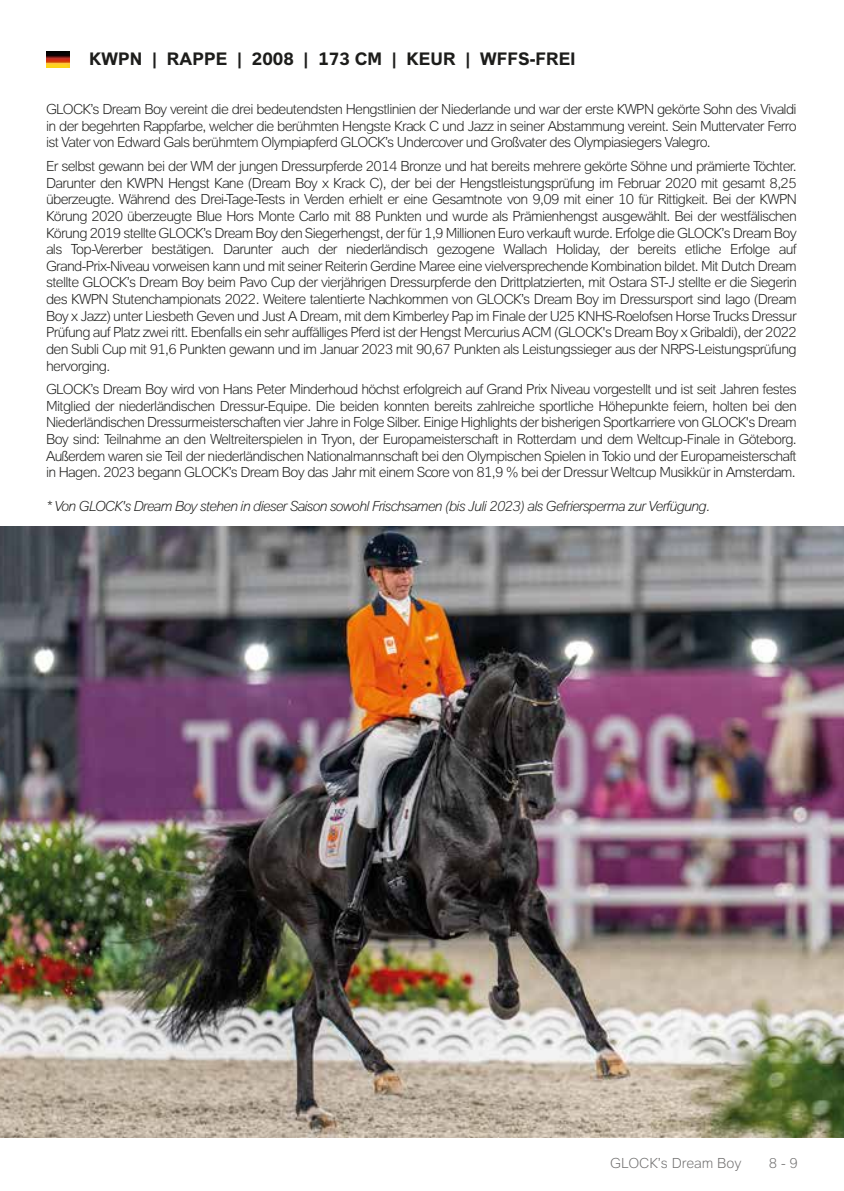
<style>
.page{position:relative;width:844px;height:1191px;background:#fff}
.page>*{position:absolute;margin:0;border:0;box-sizing:border-box;transform-origin:0 0}
.t1{font:700 17.5px "GLOCK Sans";color:#1d1d1b}
.t2{font:300 14px/16.6px "GLOCK Sans";letter-spacing:-.05em;color:#1d1d1b;text-align:justify}
.t3{font:italic 300 14px "GLOCK Sans";letter-spacing:-.05em;color:#1d1d1b}
.t4{font:300 14px "GLOCK Sans";color:#706f6f}
</style>
<div class="page">
<img style="left:0;top:526px;width:843px;height:612px">
<img style="left:46px;top:51px;width:24px;height:16px">
<p class="t1" style="left:89px;top:49px;width:487px">KWPN | RAPPE | 2008 | 173 CM | KEUR | WFFS-FREI</p>
<p class="t2" style="left:46px;top:101px;width:752px">GLOCK’s Dream Boy vereint die drei bedeutendsten Hengstlinien der Niederlande und war der erste KWPN gekörte Sohn des Vivaldi in der begehrten Rappfarbe, welcher die berühmten Hengste Krack C und Jazz in seiner Abstammung vereint. Sein Muttervater Ferro ist Vater von Edward Gals berühmtem Olympiapferd GLOCK’s Undercover und Großvater des Olympiasiegers Valegro.</p>
<p class="t2" style="left:46px;top:158px;width:752px">Er selbst gewann bei der WM der jungen Dressurpferde 2014 Bronze und hat bereits mehrere gekörte Söhne und prämierte Töchter.<br>Darunter den KWPN Hengst Kane (Dream Boy x Krack C), der bei der Hengstleistungsprüfung im Februar 2020 mit gesamt 8,25 überzeugte. Während des Drei-Tage-Tests in Verden erhielt er eine Gesamtnote von 9,09 mit einer 10 für Rittigkeit. Bei der KWPN Körung 2020 überzeugte Blue Hors Monte Carlo mit 88 Punkten und wurde als Prämienhengst ausgewählt. Bei der westfälischen Körung 2019 stellte GLOCK’s Dream Boy den Siegerhengst, der für 1,9 Millionen Euro verkauft wurde. Erfolge die GLOCK’s Dream Boy als Top-Vererber bestätigen. Darunter auch der niederländisch gezogene Wallach Holiday, der bereits etliche Erfolge auf Grand-Prix-Niveau vorweisen kann und mit seiner Reiterin Gerdine Maree eine vielversprechende Kombination bildet. Mit Dutch Dream stellte GLOCK’s Dream Boy beim Pavo Cup der vierjährigen Dressurpferde den Drittplatzierten, mit Ostara ST-J stellte er die Siegerin des KWPN Stutenchampionats 2022. Weitere talentierte Nachkommen von GLOCK’s Dream Boy im Dressursport sind Iago (Dream Boy x Jazz) unter Liesbeth Geven und Just A Dream, mit dem Kimberley Pap im Finale der U25 KNHS-Roelofsen Horse Trucks Dressur Prüfung auf Platz zwei ritt. Ebenfalls ein sehr auffälliges Pferd ist der Hengst Mercurius ACM (GLOCK's Dream Boy x Gribaldi), der 2022 den Subli Cup mit 91,6 Punkten gewann und im Januar 2023 mit 90,67 Punkten als Leistungssieger aus der NRPS-Leistungsprüfung hervorging.</p>
<p class="t2" style="left:46px;top:381px;width:752px">GLOCK’s Dream Boy wird von Hans Peter Minderhoud höchst erfolgreich auf Grand Prix Niveau vorgestellt und ist seit Jahren festes Mitglied der niederländischen Dressur-Equipe. Die beiden konnten bereits zahlreiche sportliche Höhepunkte feiern, holten bei den Niederländischen Dressurmeisterschaften vier Jahre in Folge Silber. Einige Highlights der bisherigen Sportkarriere von GLOCK's Dream Boy sind: Teilnahme an den Weltreiterspielen in Tryon, der Europameisterschaft in Rotterdam und dem Weltcup-Finale in Göteborg.<br>Außerdem waren sie Teil der niederländischen Nationalmannschaft bei den Olympischen Spielen in Tokio und der Europameisterschaft in Hagen. 2023 begann GLOCK’s Dream Boy das Jahr mit einem Score von 81,9 % bei der Dressur Weltcup Musikkür in Amsterdam.</p>
<p class="t3" style="left:46px;top:497px;width:665px">* Von GLOCK's Dream Boy stehen in dieser Saison sowohl Frischsamen (bis Juli 2023) als Gefriersperma zur Verfügung.</p>
<p class="t4" style="left:610px;top:1155px;width:133px">GLOCK’s Dream Boy</p>
<p class="t4" style="left:768px;top:1155px;width:31px">8 - 9</p>
</div>
